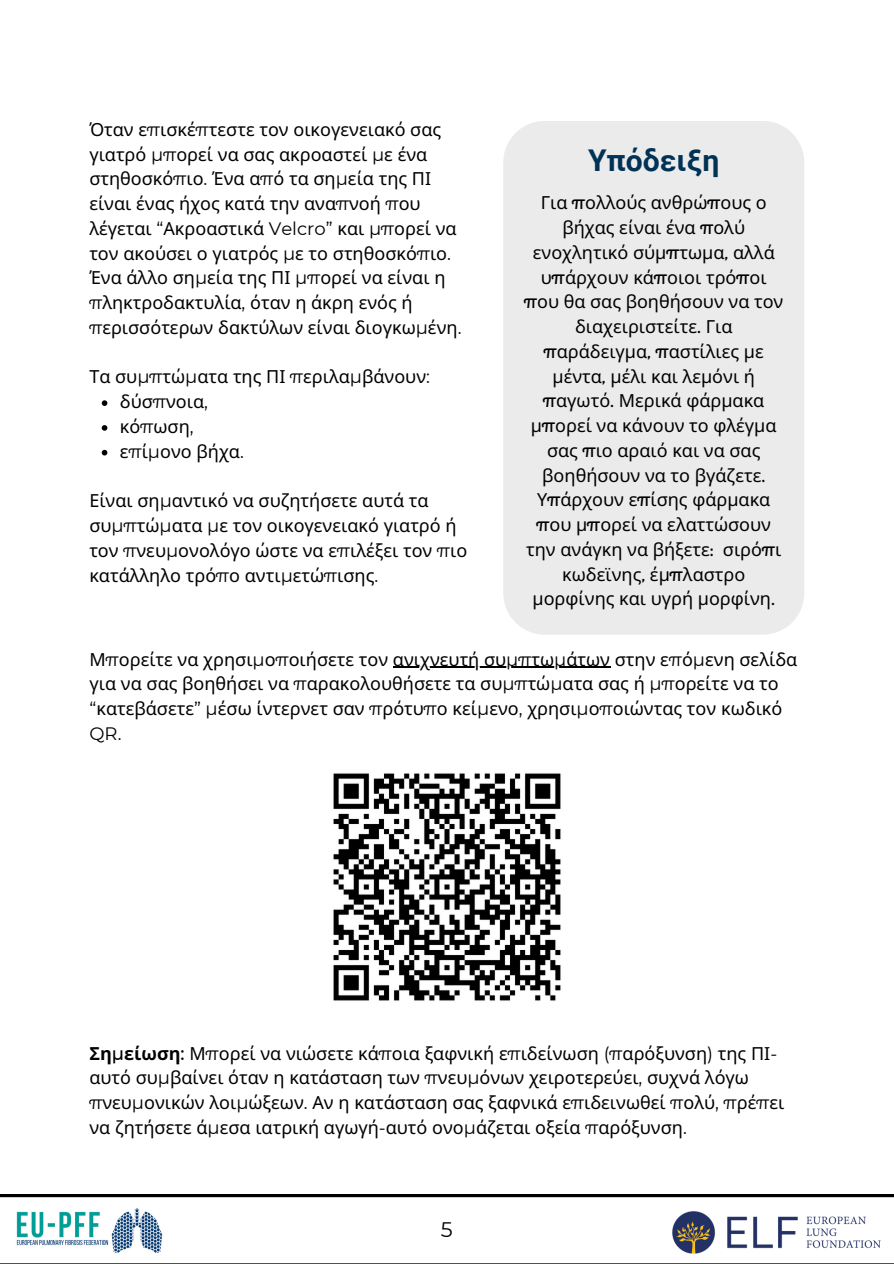
<style>
.page{position:relative;width:894px;height:1264px;background:#fff}
.page>*{position:absolute;margin:0;border:0;box-sizing:border-box;transform-origin:0 0}
.t1{font:700 30px "Roboto";color:#003255}
.t2{font:21px "Montserrat";color:#000}
.t3{font:18px/24.8px "Noto Sans";color:#000}
.s1{font-family:"Montserrat"}
.s2{font-weight:700}
.s3{font-family:"Montserrat";font-weight:500}
</style>
<div class="page">
<svg style="left:0;top:1194px;width:893px;height:48px"></svg>
<img style="left:671px;top:1194px;width:209px;height:60px">
<img style="left:9px;top:1198px;width:160px;height:55px">
<div style="left:503px;top:121px;width:301px;height:513px;background:#ebebeb"></div>
<img style="left:333px;top:773px;width:228px;height:228px">
<svg style="left:102px;top:400px;width:5px;height:6px"></svg>
<svg style="left:102px;top:425px;width:5px;height:6px"></svg>
<svg style="left:102px;top:450px;width:5px;height:5px"></svg>
<hr style="left:393px;top:666px;width:217px;height:1px;background:#000">
<p class="t3" style="left:89px;top:116px;width:373px">Όταν ε<span class="s1">π</span>ισκέ<span class="s1">π</span>τεστε τον οικογενειακό σας γιατρό <span class="s1">μπ</span>ορεί να σας ακροαστεί <span class="s1">μ</span>ε ένα στηθοσκό<span class="s1">π</span>ιο<span class="s1">.</span> Ένα α<span class="s1">π</span>ό τα ση<span class="s1">μ</span>εία της ΠΙ είναι ένας ήχος κατά την ανα<span class="s1">π</span>νοή <span class="s1">π</span>ου λέγεται <span class="s1">“</span>Ακροαστικά <span class="s1">Velcro”</span> και <span class="s1">μπ</span>ορεί να τον ακούσει ο γιατρός <span class="s1">μ</span>ε το στηθοσκό<span class="s1">π</span>ιο<span class="s1">.<br></span>Ένα άλλο ση<span class="s1">μ</span>εία της ΠΙ <span class="s1">μπ</span>ορεί να είναι η <span class="s1">π</span>ληκτροδακτυλία<span class="s1">,</span> όταν η άκρη ενός ή <span class="s1">π</span>ερισσότερων δακτύλων είναι διογκω<span class="s1">μ</span>ένη<span class="s1">.</span></p>
<p class="t3" style="left:120px;top:364px;width:311px;text-indent:-31px">Τα συ<span class="s1">μπ</span>τώ<span class="s1">μ</span>ατα της ΠΙ <span class="s1">π</span>εριλα<span class="s1">μ</span>βάνουν<span class="s1">: </span>δύσ<span class="s1">π</span>νοια<span class="s1">,<br></span>κό<span class="s1">π</span>ωση<span class="s1">,<br></span>ε<span class="s1">π</span>ί<span class="s1">μ</span>ονο βήχα<span class="s1">.</span></p>
<p class="t3" style="left:89px;top:488px;width:379px">Είναι ση<span class="s1">μ</span>αντικό να συζητήσετε αυτά τα συ<span class="s1">μπ</span>τώ<span class="s1">μ</span>ατα <span class="s1">μ</span>ε τον οικογενειακό γιατρό ή τον <span class="s1">π</span>νευ<span class="s1">μ</span>ονολόγο ώστε να ε<span class="s1">π</span>ιλέξει τον <span class="s1">π</span>ιο κατάλληλο τρό<span class="s1">π</span>ο αντι<span class="s1">μ</span>ετώ<span class="s1">π</span>ισης<span class="s1">.</span></p>
<p class="t1" style="left:588px;top:143px;width:133px">Υπόδειξη</p>
<p class="t3" style="left:524px;top:190px;width:261px;text-align:center">Για <span class="s1">π</span>ολλούς ανθρώ<span class="s1">π</span>ους ο βήχας είναι ένα <span class="s1">π</span>ολύ ενοχλητικό σύμ<span class="s1">π</span>τωμα<span class="s1">,</span> αλλά υ<span class="s1">π</span>άρχουν κά<span class="s1">π</span>οιοι τρό<span class="s1">π</span>οι <span class="s1">π</span>ου θα σας βοηθήσουν να τον διαχειριστείτε<span class="s1">.</span> Για <span class="s1">π</span>αράδειγμα<span class="s1">, π</span>αστίλιες με μέντα<span class="s1">,</span> μέλι και λεμόνι ή <span class="s1">π</span>αγωτό<span class="s1">.</span> Μερικά φάρμακα μ<span class="s1">π</span>ορεί να κάνουν το φλέγμα σας <span class="s1">π</span>ιο αραιό και να σας βοηθήσουν να το βγάζετε<span class="s1">.<br></span>Υ<span class="s1">π</span>άρχουν ε<span class="s1">π</span>ίσης φάρμακα <span class="s1">π</span>ου μ<span class="s1">π</span>ορεί να ελαττώσουν την ανάγκη να βήξετε<span class="s1">:</span> σιρό<span class="s1">π</span>ι κωδεϊνης<span class="s1">,</span> έμ<span class="s1">π</span>λαστρο μορφίνης και υγρή μορφίνη<span class="s1">.</span></p>
<p class="t3" style="left:89px;top:646px;width:709px">Μ<span class="s1">π</span>ορείτε να χρησι<span class="s1">μ</span>ο<span class="s1">π</span>οιήσετε τον ανιχνευτή συ<span class="s1">μπ</span>τω<span class="s1">μ</span>άτων στην ε<span class="s1">π</span>ό<span class="s1">μ</span>ενη σελίδα</p>
<p class="t3" style="left:89px;top:671px;width:694px">για να σας βοηθήσει να <span class="s1">π</span>αρακολουθήσετε τα συ<span class="s1">μπ</span>τώ<span class="s1">μ</span>ατα σας ή <span class="s1">μπ</span>ορείτε να το <span class="s1">“</span>κατεβάσετε<span class="s1">” μ</span>έσω ίντερνετ σαν <span class="s1">π</span>ρότυ<span class="s1">π</span>ο κεί<span class="s1">μ</span>ενο<span class="s1">,</span> χρησι<span class="s1">μ</span>ο<span class="s1">π</span>οιώντας τον κωδικό<br><span class="s1">QR.</span></p>
<p class="t3" style="left:89px;top:1040px;width:696px"><span class="s2">Ση</span><span class="s3">μ</span><span class="s2">είωση</span><span class="s3">:</span> Μ<span class="s1">π</span>ορεί να νιώσετε κά<span class="s1">π</span>οια ξαφνική ε<span class="s1">π</span>ιδείνωση <span class="s1">(π</span>αρόξυνση<span class="s1">)</span> της ΠΙ&shy;αυτό συ<span class="s1">μ</span>βαίνει όταν η κατάσταση των <span class="s1">π</span>νευ<span class="s1">μ</span>όνων χειροτερεύει<span class="s1">,</span> συχνά λόγω <span class="s1">π</span>νευ<span class="s1">μ</span>ονικών λοι<span class="s1">μ</span>ώξεων<span class="s1">.</span> Αν η κατάσταση σας ξαφνικά ε<span class="s1">π</span>ιδεινωθεί <span class="s1">π</span>ολύ<span class="s1">, π</span>ρέ<span class="s1">π</span>ει να ζητήσετε ά<span class="s1">μ</span>εσα ιατρική αγωγή<span class="s1">-</span>αυτό ονο<span class="s1">μ</span>άζεται οξεία <span class="s1">π</span>αρόξυνση<span class="s1">.</span></p>
<p class="t2" style="left:441px;top:1216px;width:13px">5</p>
</div>
